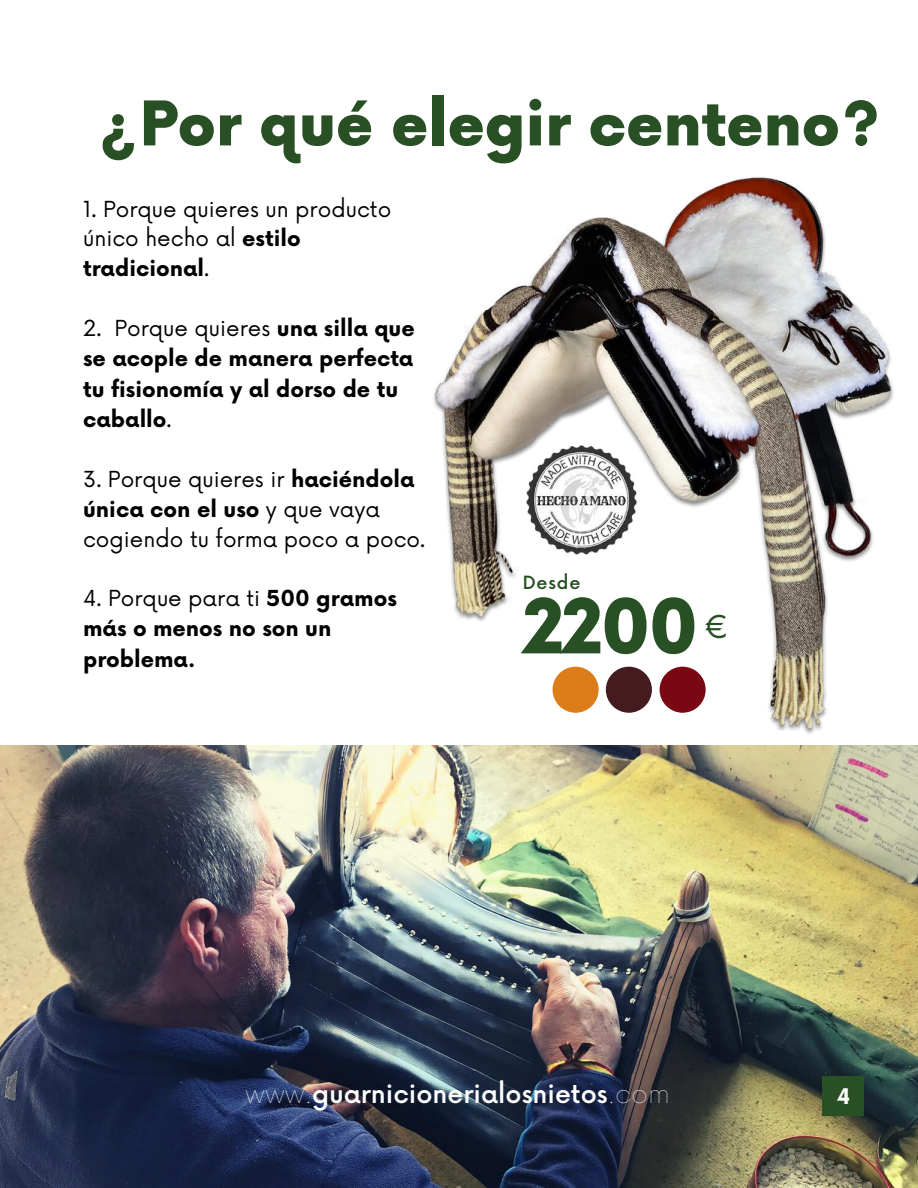
<style>
.page{position:relative;width:918px;height:1188px;background:#fff}
.page>*{position:absolute;margin:0;border:0;box-sizing:border-box;transform-origin:0 0}
.t1{font:900 73.8px "Now";color:#295024}
.t2{font:900 60px "Now";color:#295024}
.t3{font:30.6px "Now";color:#295024}
.t4{font:500 25.5px "Now";color:#fff}
.t5{font:700 21.6px/30.3px "Now";color:#000}
.t6{font:21.6px/29.8px "Now";color:#000}
.t7{font:700 21px "Now";color:#fff}
.t8{font:500 17.7px "Now";letter-spacing:.045em;color:#295024}
.s1{font-weight:700}
.s2{font-weight:400}
.s3{font-weight:100}
</style>
<div class="page">
<img style="left:0;top:746px;width:918px;height:442px">
<img style="left:380px;top:177px;width:538px;height:577px">
<div style="left:553px;top:667px;width:46px;height:46px;background:#dd7d19;border-radius:50%"></div>
<div style="left:606px;top:667px;width:46px;height:46px;background:#441b1f;border-radius:50%"></div>
<div style="left:660px;top:667px;width:46px;height:46px;background:#7a0712;border-radius:50%"></div>
<img style="left:523px;top:442px;width:117px;height:115px">
<div style="left:823px;top:1076px;width:41px;height:40px;background:#295024"></div>
<h2 class="t2" style="left:99px;top:91px;width:782px">¿Por qué elegir centeno?</h2>
<p class="t6" style="left:83px;top:195px;width:310px">1. Porque quieres un producto único hecho al <span class="s1">estilo tradicional</span>.</p>
<p class="t5" style="left:83px;top:314px;width:333px"><span class="s2">2. Porque quieres</span> una silla que se acople de manera perfecta tu fisionomía y al dorso de tu caballo<span class="s2">.</span></p>
<p class="t6" style="left:83px;top:465px;width:344px;line-height:30.3px">3. Porque quieres ir <span class="s1">haciéndola única con el uso</span> y que vaya cogiendo tu forma poco a poco.</p>
<p class="t5" style="left:83px;top:584px;width:315px"><span class="s2">4. Porque para ti</span> 500 gramos más o menos no son un problema.</p>
<p class="t8" style="left:523px;top:573px;width:59px">Desde</p>
<h1 class="t1" style="left:523px;top:587px;width:177px">2200</h1>
<h3 class="t3" style="left:705px;top:610px;width:25px">€</h3>
<p class="t4" style="left:245px;top:1080px;width:426px"><span class="s3">www.</span>guarnicionerialosnietos<span class="s3">.com</span></p>
<p class="t7" style="left:837px;top:1085px;width:15px">4</p>
</div>
